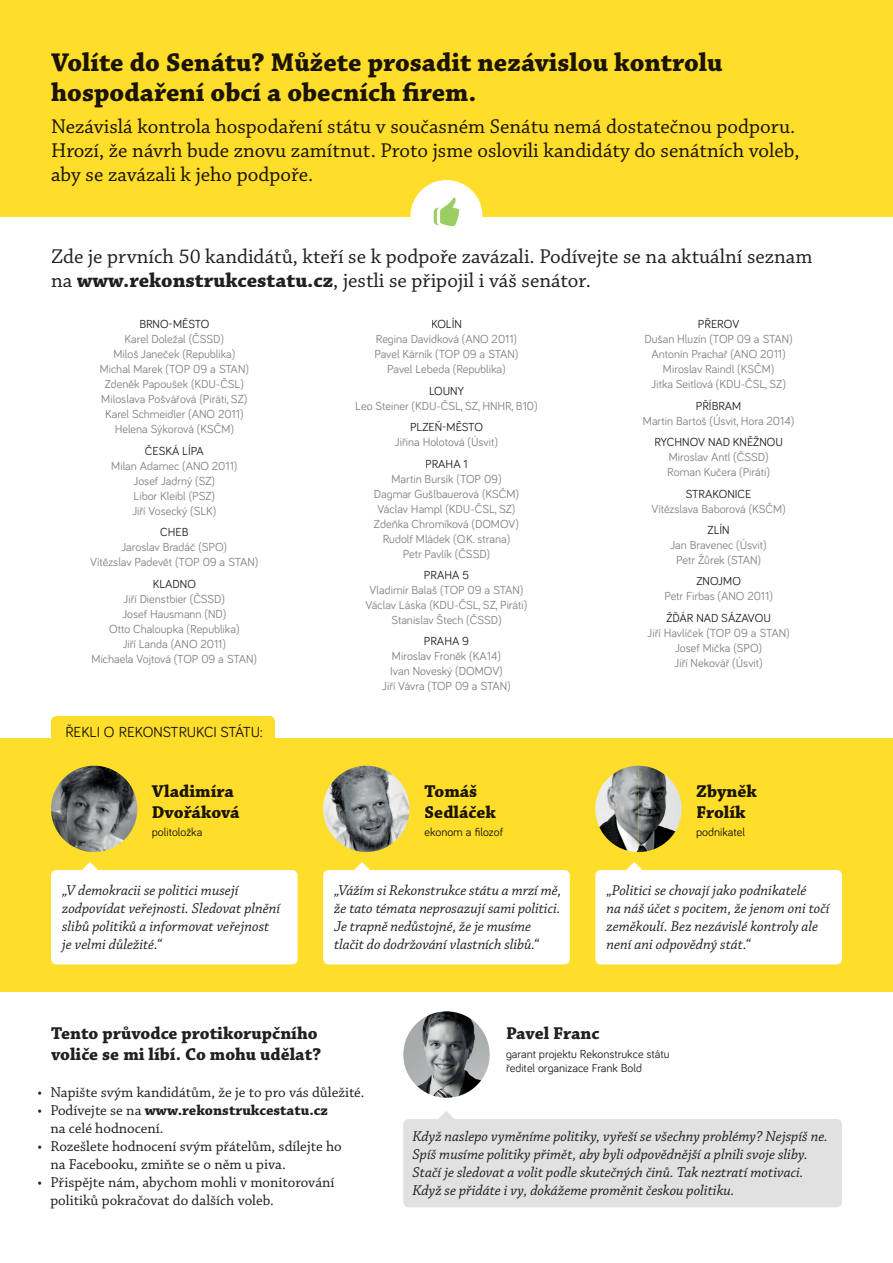
<style>
.page{position:relative;width:893px;height:1263px;background:#fff}
.page>*{position:absolute;margin:0;border:0;box-sizing:border-box;transform-origin:0 0}
.t1{font:700 27px/30px "Chaparral Pro";color:#1a1400}
.t2{font:21px/24px "Chaparral Pro";color:#1a1400}
.t3{font:21px/24px "Chaparral Pro";color:#231f20}
.t4{font:700 18px/21px "Chaparral Pro";color:#231f20}
.t5{font:700 18px/21px "Chaparral Pro";color:#1a1400}
.t6{font:italic 15px/18px "Chaparral Pro";color:#231f20}
.t7{font:15px/18px "Chaparral Pro";color:#231f20}
.t8{font:italic 15px/18px "Chaparral Pro";color:#211d1e}
.t9{font:15px "Bariol";color:#1a1400}
.t10{font:12px/15px "Bariol";color:#808285;text-align:center}
.t11{font:12px/14.4px "Bariol";color:#231f20}
.t12{font:12px "Bariol";color:#1a1400}
.s1{font-weight:700}
</style>
<div class="page">
<div style="left:0;top:0;width:893px;height:216px;background:#ffdd2b"></div>
<div style="left:410px;top:180px;width:72px;height:72px;background:#fff;border-radius:50%"></div>
<svg style="left:434px;top:197px;width:25px;height:29px"></svg>
<div style="left:403px;top:1119px;width:439px;height:88px;background:#e1e1e2;border-radius:5px"></div>
<svg style="left:439px;top:1111px;width:15px;height:8px"></svg>
<img style="left:403px;top:1011px;width:87px;height:87px;border-radius:43px">
<div style="left:0;top:738px;width:893px;height:253px;background:#ffdd2b"></div>
<div style="left:51px;top:716px;width:224px;height:44px;background:#ffdd2b;border-radius:5px"></div>
<div style="left:51px;top:870px;width:247px;height:94px;background:#fff;border-radius:5px"></div>
<svg style="left:79px;top:862px;width:22px;height:9px"></svg>
<div style="left:323px;top:870px;width:247px;height:94px;background:#fff;border-radius:5px"></div>
<svg style="left:351px;top:862px;width:22px;height:9px"></svg>
<div style="left:595px;top:870px;width:247px;height:94px;background:#fff;border-radius:5px"></div>
<svg style="left:624px;top:862px;width:21px;height:9px"></svg>
<img style="left:595px;top:766px;width:87px;height:86px">
<img style="left:51px;top:766px;width:86px;height:86px;border-radius:43px">
<img style="left:323px;top:766px;width:86px;height:86px;border-radius:43px">
<h1 class="t1" style="left:51px;top:48px;width:673px">Volíte do Senátu? Můžete prosadit nezávislou kontrolu hospodaření obcí a obecních rem.</h1>
<h2 class="t2" style="left:51px;top:115px;width:750px">Nezávislá kontrola hospodaření státu v současném Senátu nemá dostatečnou podporu.<br>Hrozí, že návrh bude znovu zamítnut. Proto jsme oslovili kandidáty do senátních voleb, aby se zavázali k jeho podpoře.</h2>
<h2 class="t3" style="left:51px;top:245px;width:763px">Zde je prvních 50 kandidátů, kteří se k podpoře zavázali. Podívejte se na aktuální seznam na <span class="s1">www.rekonstrukcestatu.cz</span>, jestli se připojil i váš senátor.</h2>
<p class="t11" style="left:139px;top:317px;width:71px">BRNO-MĚSTO</p>
<p class="t10" style="left:100px;top:331px;width:151px">Karel Doležal (ČSSD)<br>Miloš Janeček (Republika)<br>Michal Marek (TOP 09 a STAN)<br>Zdeněk Papoušek (KDU-ČSL)<br>Miloslava Pošvářová (Piráti, SZ)<br>Karel Schmeidler (ANO 2011)<br>Helena Sýkorová (KSČM)</p>
<p class="t11" style="left:145px;top:443px;width:60px">ČESKÁ LÍPA</p>
<p class="t10" style="left:111px;top:458px;width:128px">Milan Adamec (ANO 2011)<br>Josef Jadrný (SZ)<br>Libor Kleibl (PSZ)<br>Jiří Vosecký (SLK)</p>
<p class="t11" style="left:160px;top:524px;width:30px">CHEB</p>
<p class="t10" style="left:90px;top:539px;width:170px">Jaroslav Bradáč (SPO)<br>Vítězslav Padevět (TOP 09 a STAN)</p>
<p class="t11" style="left:153px;top:576px;width:45px">KLADNO</p>
<p class="t10" style="left:92px;top:590px;width:167px">Jiří Dienstbier (ČSSD)<br>Josef Hausmann (ND)<br>Otto Chaloupka (Republika)<br>Jiří Landa (ANO 2011)<br>Michaela Vojtová (TOP 09 a STAN)</p>
<p class="t9" style="left:65px;top:722px;width:199px">ŘEKLI O REKONSTRUKCI STÁTU:</p>
<h3 class="t5" style="left:152px;top:781px;width:89px">Vladimíra<br>Dvořáková</h3>
<p class="t12" style="left:152px;top:824px;width:52px">politoložka</p>
<p class="t11" style="left:431px;top:317px;width:32px">KOLÍN</p>
<p class="t10" style="left:374px;top:331px;width:146px">Regina Davídková (ANO 2011)<br>Pavel Kárník (TOP 09 a STAN)<br>Pavel Lebeda (Republika)</p>
<p class="t11" style="left:429px;top:383px;width:36px">LOUNY</p>
<p class="t10" style="left:355px;top:398px;width:184px">Leo Steiner (KDU-ČSL, SZ, HNHR, B10)</p>
<p class="t11" style="left:410px;top:419px;width:74px">PLZEŇ-MĚSTO</p>
<p class="t10" style="left:395px;top:434px;width:105px">Jiřina Holotová (Úsvit)</p>
<p class="t11" style="left:425px;top:456px;width:44px">PRAHA 1</p>
<p class="t10" style="left:374px;top:470px;width:147px">Martin Bursík (TOP 09)<br>Dagmar Gušlbauerová (KSČM)<br>Václav Hampl (KDU-ČSL, SZ)<br>Zdeňka Chromíková (DOMOV)<br>Rudolf Mládek (O.K. strana)<br>Petr Pavlík (ČSSD)</p>
<p class="t11" style="left:424px;top:567px;width:47px">PRAHA 5</p>
<p class="t10" style="left:366px;top:582px;width:163px">Vladimír Balaš (TOP 09 a STAN)<br>Václav Láska (KDU-ČSL, SZ, Piráti)<br>Stanislav Štech (ČSSD)</p>
<p class="t11" style="left:424px;top:633px;width:47px">PRAHA 9</p>
<p class="t10" style="left:382px;top:648px;width:130px">Miroslav Froněk (KA14)<br>Ivan Noveský (DOMOV)<br>Jiří Vávra (TOP 09 a STAN)</p>
<h3 class="t5" style="left:424px;top:781px;width:73px">Tomáš<br>Sedláček</h3>
<p class="t12" style="left:424px;top:824px;width:80px">ekonom a filozof</p>
<p class="t11" style="left:698px;top:317px;width:43px">PŘEROV</p>
<p class="t10" style="left:645px;top:331px;width:150px">Dušan Hluzín (TOP 09 a STAN)<br>Antonín Prachař (ANO 2011)<br>Miroslav Raindl (KSČM)<br>Jitka Seitlová (KDU-ČSL, SZ)</p>
<p class="t11" style="left:696px;top:398px;width:47px">PŘÍBRAM</p>
<p class="t10" style="left:643px;top:413px;width:153px">Martin Bartoš (Úsvit, Hora 2014)</p>
<p class="t11" style="left:654px;top:434px;width:130px">RYCHNOV NAD KNĚŽNOU</p>
<p class="t10" style="left:667px;top:449px;width:104px;text-align:left">Miroslav Antl (ČSSD)<br>Roman Kučera (Piráti)</p>
<p class="t11" style="left:686px;top:486px;width:67px">STRAKONICE</p>
<p class="t10" style="left:651px;top:500px;width:136px">Vítězslava Baborová (KSČM)</p>
<p class="t11" style="left:708px;top:522px;width:24px">ZLÍN</p>
<p class="t10" style="left:671px;top:537px;width:98px">Jan Bravenec (Úsvit)<br>Petr Žůrek (STAN)</p>
<p class="t11" style="left:696px;top:573px;width:46px">ZNOJMO</p>
<p class="t10" style="left:664px;top:588px;width:110px">Petr Firbas (ANO 2011)</p>
<p class="t11" style="left:666px;top:610px;width:106px">ŽĎÁR NAD SÁZAVOU</p>
<p class="t10" style="left:648px;top:625px;width:144px">Jiří Havlíček (TOP 09 a STAN)<br>Josef Mička (SPO)<br>Jiří Nekovář (Úsvit)</p>
<h3 class="t5" style="left:696px;top:781px;width:62px">Zbyněk<br>Frolík</h3>
<p class="t12" style="left:696px;top:824px;width:50px">podnikatel</p>
<p class="t6" style="left:62px;top:882px;width:220px">„V demokracii se politici musejí zodpovídat veřejnosti. Sledovat plnění slibů politiků a informovat veřejnost je velmi důležité.“</p>
<p class="t6" style="left:334px;top:882px;width:229px">„Vážím si Rekonstrukce státu a mrzí mě, že tato témata neprosazují sami politici.<br>Je trapně nedůstojné, že je musíme tlačit do dodržování vlastních slibů.“</p>
<p class="t6" style="left:606px;top:882px;width:225px">„Politici se chovají jako podnikatelé<br>na náš účet s pocitem, že jenom oni točí zeměkoulí. Bez nezávislé kontroly ale není ani odpovědný stát.“</p>
<h3 class="t4" style="left:51px;top:1024px;width:272px">Tento průvodce protikorupčního voliče se mi líbí. Co mohu udělat?</h3>
<p class="t7" style="left:38px;top:1083px;width:328px">• Napište svým kandidátům, že je to pro vás důležité.</p>
<p class="t7" style="left:50px;top:1101px;width:279px;text-indent:-13px">• Podívejte se na <span class="s1">www.rekonstrukcestatu.cz </span>na celé hodnocení.</p>
<p class="t7" style="left:50px;top:1137px;width:293px;text-indent:-13px">• Rozešlete hodnocení svým přátelům, sdílejte ho na Facebooku, zmiňte se o něm u piva.</p>
<p class="t7" style="left:50px;top:1173px;width:286px;text-indent:-13px">• Přispějte nám, abychom mohli v monitorování politiků pokračovat do dalších voleb.</p>
<h3 class="t4" style="left:506px;top:1024px;width:95px">Pavel Franc</h3>
<p class="t11" style="left:506px;top:1046px;width:165px">garant projektu Rekonstrukce státu ředitel organizace Frank Bold</p>
<p class="t8" style="left:412px;top:1128px;width:417px">Když naslepo vyměníme politiky, vyřeší se všechny problémy? Nejspíš ne.<br>Spíš musíme politiky přimět, aby byli odpovědnější a plnili svoje sliby.<br>Stačí je sledovat a volit podle skutečných činů. Tak neztratí motivaci.<br>Když se přidáte i vy, dokážeme proměnit českou politiku.</p>
</div>
